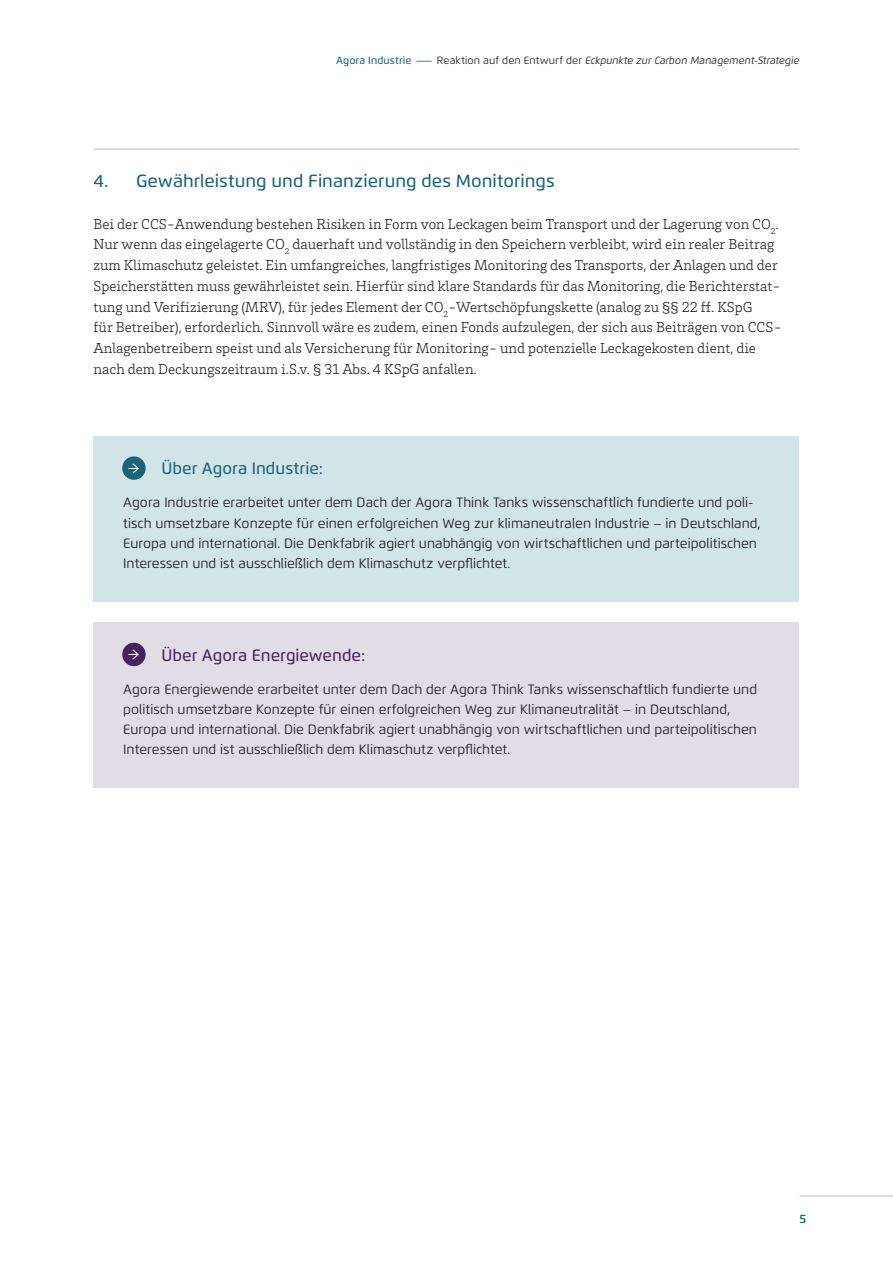
<style>
.page{position:relative;width:893px;height:1263px;background:#fff}
.page>*{position:absolute;margin:0;border:0;box-sizing:border-box;transform-origin:0 0}
.t1{font:18px "Minion Pro";color:#fff}
.t2{font:500 17.7px "Flexo";color:#1b6377}
.Infobx_Head{font:500 16.5px "Flexo";color:#47235e}
.Infobx_Head-2{font:500 16.5px "Flexo";color:#1b6377}
.Body{font:300 14.7px/20.7px "Brix Slab";color:#231f20}
.Infobx_Body{font:13.5px/20.2px "Flexo";color:#231f20}
.Pagination_Right{font:600 12px "Flexo";color:#1b6377}
.Column_Title{font:italic 10.5px "Flexo";letter-spacing:.005em;color:#231f20}
.s1{font-weight:500;font-style:normal;color:#1b6377}
.s2{font-style:normal}
</style>
<div class="page">
<hr style="left:94px;top:149px;width:705px;height:1px;background:#bcbdc0">
<div style="left:94px;top:436px;width:705px;height:165px;background:#d1e4e8"></div>
<div style="left:94px;top:622px;width:705px;height:166px;background:#e1dce6"></div>
<div style="left:122px;top:456px;width:24px;height:24px;background:#1b6377;border-radius:50%"></div>
<div style="left:122px;top:643px;width:24px;height:23px;background:#47235e;border-radius:50%"></div>
<hr style="left:799px;top:1196px;width:94px;height:1px;background:#bcbdc0">
<p class="Column_Title" style="left:336px;top:54px;width:465px"><span class="s1">Agora Industrie –</span><span class="s2">Reaktion auf den Entwurf der</span> Eckpunkte zur Carbon Management-Strategie</p>
<p class="t2" style="left:94px;top:170px;width:463px">4. Gewährleistung und Finanzierung des Monitorings</p>
<p class="Body" style="left:94px;top:213px;width:690px">Bei der CCS-Anwendung bestehen Risiken in Form von Leckagen beim Transport und der Lagerung von CO<sub>2</sub>.<br>Nur wenn das eingelagerte CO<sub>2</sub> dauerhaft und vollständig in den Speichern verbleibt, wird ein realer Beitrag zum Klimaschutz geleistet. Ein umfangreiches, langfristiges Monitoring des Transports, der Anlagen und der Speicherstätten muss gewährleistet sein. Hierfür sind klare Standards für das Monitoring, die Berichterstat&shy;tung und Verifizierung (MRV), für jedes Element der CO<sub>2</sub>-Wertschöpfungskette (analog zu §§ 22 ff. KSpG<br>für Betreiber), erforderlich. Sinnvoll wäre es zudem, einen Fonds aufzulegen, der sich aus Beiträgen von CCS-Anlagenbetreibern speist und als Versicherung für Monitoring- und potenzielle Leckagekosten dient, die nach dem Deckungszeitraum i.S.v. § 31 Abs. 4 KSpG anfallen.</p>
<p class="Infobx_Head-2" style="left:162px;top:459px;width:163px">Über Agora Industrie:</p>
<p class="Infobx_Body" style="left:123px;top:492px;width:639px">Agora Industrie erarbeitet unter dem Dach der Agora Think Tanks wissenschaftlich fundierte und poli&shy;tisch umsetzbare Konzepte für einen erfolgreichen Weg zur klimaneutralen Industrie – in Deutschland, Europa und international. Die Denkfabrik agiert unabhängig von wirtschaftlichen und parteipolitischen Interessen und ist ausschließlich dem Klimaschutz verpflichtet.</p>
<p class="t1" style="left:128px;top:455px;width:13px">→</p>
<p class="Infobx_Head" style="left:162px;top:645px;width:205px">Über Agora Energiewende:</p>
<p class="Infobx_Body" style="left:123px;top:679px;width:635px">Agora Energiewende erarbeitet unter dem Dach der Agora Think Tanks wissenschaftlich fundierte und politisch umsetzbare Konzepte für einen erfolgreichen Weg zur Klimaneutralität – in Deutschland, Europa und international. Die Denkfabrik agiert unabhängig von wirtschaftlichen und parteipolitischen Interessen und ist ausschließlich dem Klimaschutz verpflichtet.</p>
<p class="t1" style="left:128px;top:641px;width:13px">→</p>
<p class="Pagination_Right" style="left:799px;top:1211px;width:8px">5</p>
</div>
